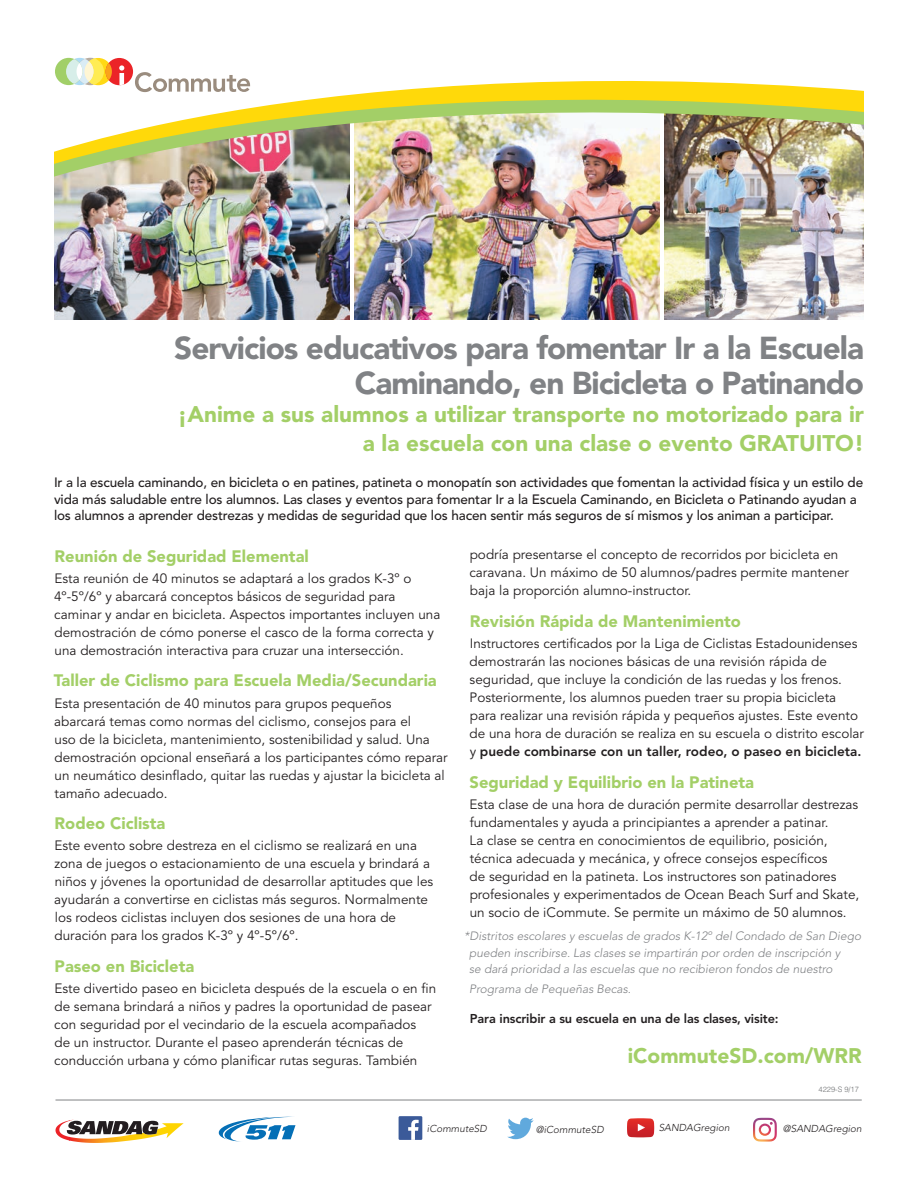
<style>
.page{position:relative;width:918px;height:1188px;background:#fff}
.page>*{position:absolute;margin:0;border:0;box-sizing:border-box;transform-origin:0 0}
.t1{font:900 31.5px/34.5px "Avenir LT Std";letter-spacing:-.03em;color:#808285;text-align:right}
.t2{font:900 22.5px/28.5px "Avenir LT Std";color:#a3cf67;text-align:right}
.t3{font:900 21px "Avenir LT Std";color:#a3cf67}
.t4{font:900 16.5px "Avenir LT Std";color:#a3cf67}
.t5{font:13.5px/18px "Avenir LT Std";color:#231f20}
.t6{font:500 13.5px/16.5px "Avenir LT Std";letter-spacing:-.01em;color:#231f20}
.t7{font:800 12.75px "Avenir LT Std";letter-spacing:-.01em;color:#231f20}
.t8{font:italic 300 12px/16.5px "Avenir LT Std";color:#808285}
.t9{font:italic 300 10.05px "Avenir LT Std";color:#231f20}
.t10{font:300 7.5px "Helvetica LT Std";color:#6d6f71}
.s1{font-weight:800}
</style>
<div class="page">
<img style="left:355px;top:195px;width:305px;height:125px">
<img style="left:54px;top:195px;width:296px;height:125px">
<img style="left:664px;top:195px;width:200px;height:125px">
<img style="left:54px;top:182px;width:810px;height:13px">
<img style="left:54px;top:174px;width:810px;height:8px">
<img style="left:54px;top:57px;width:810px;height:117px">
<div style="left:66px;top:58px;width:27px;height:27px;background:#acdaf5;border-radius:50%"></div>
<svg style="left:82px;top:58px;width:9px;height:27px"></svg>
<div style="left:84px;top:58px;width:28px;height:27px;background:#ffd915;border-radius:50%"></div>
<div style="left:84px;top:58px;width:20px;height:27px;background:#ffec54;border-radius:50%"></div>
<svg style="left:77px;top:59px;width:16px;height:25px"></svg>
<svg style="left:84px;top:61px;width:10px;height:21px"></svg>
<div style="left:106px;top:58px;width:27px;height:27px;background:#eb2428;border-radius:50%"></div>
<svg style="left:119px;top:65px;width:5px;height:20px"></svg>
<div style="left:55px;top:58px;width:27px;height:27px;background:#a1cf68;border-radius:50%"></div>
<div style="left:66px;top:59px;width:16px;height:25px;background:#d7eee9;border-radius:50%"></div>
<div style="left:77px;top:63px;width:5px;height:17px;background:#fff;border-radius:50%"></div>
<svg style="left:135px;top:72px;width:115px;height:20px"></svg>
<div style="left:106px;top:63px;width:6px;height:17px;background:#faa21b;border-radius:50%"></div>
<hr style="left:56px;top:1100px;width:806px;height:1px;background:#808285">
<svg style="left:56px;top:1119px;width:128px;height:24px"></svg>
<svg style="left:218px;top:1117px;width:78px;height:25px"></svg>
<div style="left:399px;top:1116px;width:23px;height:24px;background:#3b5a99"></div>
<svg style="left:408px;top:1120px;width:11px;height:20px"></svg>
<svg style="left:507px;top:1118px;width:27px;height:21px"></svg>
<svg style="left:627px;top:1118px;width:27px;height:19px"></svg>
<img style="left:753px;top:1133px;width:24px;height:9px">
<img style="left:753px;top:1118px;width:24px;height:15px">
<h1 class="t1" style="left:174px;top:331px;width:691px">Servicios educativos para fomentar Ir a la Escuela<br>Caminando, en Bicicleta o Patinando</h1>
<h2 class="t2" style="left:178px;top:400px;width:688px">¡Anime a sus alumnos a utilizar transporte no motorizado para ir a la escuela con una clase o evento GRATUITO!</h2>
<p class="t6" style="left:54px;top:475px;width:811px">Ir a la escuela caminando, en bicicleta o en patines, patineta o monopatín son actividades que fomentan la actividad física y un estilo de vida más saludable entre los alumnos. Las clases y eventos para fomentar Ir a la Escuela Caminando, en Bicicleta o Patinando ayudan a los alumnos a aprender destrezas y medidas de seguridad que los hacen sentir más seguros de sí mismos y los animan a participar.</p>
<p class="t4" style="left:55px;top:546px;width:256px">Reunión de Seguridad Elemental</p>
<p class="t5" style="left:54px;top:570px;width:388px">Esta reunión de 40 minutos se adaptará a los grados K-3º o 4º-5º/6º y abarcará conceptos básicos de seguridad para caminar y andar en bicicleta. Aspectos importantes incluyen una demostración de cómo ponerse el casco de la forma correcta y una demostración interactiva para cruzar una intersección.</p>
<p class="t4" style="left:54px;top:671px;width:385px">Taller de Ciclismo para Escuela Media/Secundaria</p>
<p class="t5" style="left:54px;top:694px;width:395px">Esta presentación de 40 minutos para grupos pequeños<br>abarcará temas como normas del ciclismo, consejos para el<br>uso de la bicicleta, mantenimiento, sostenibilidad y salud. Una demostración opcional enseñará a los participantes cómo reparar un neumático desinflado, quitar las ruedas y ajustar la bicicleta al tamaño adecuado.</p>
<p class="t4" style="left:55px;top:813px;width:112px">Rodeo Ciclista</p>
<p class="t5" style="left:54px;top:837px;width:381px">Este evento sobre destreza en el ciclismo se realizará en una zona de juegos o estacionamiento de una escuela y brindará a niños y jóvenes la oportunidad de desarrollar aptitudes que les ayudarán a convertirse en ciclistas más seguros. Normalmente los rodeos ciclistas incluyen dos sesiones de una hora de duración para los grados K-3º y 4º-5º/6º.</p>
<p class="t4" style="left:55px;top:956px;width:141px">Paseo en Bicicleta</p>
<p class="t5" style="left:54px;top:980px;width:383px">Este divertido paseo en bicicleta después de la escuela o en fin de semana brindará a niños y padres la oportunidad de pasear con seguridad por el vecindario de la escuela acompañados<br>de un instructor. Durante el paseo aprenderán técnicas de conducción urbana y cómo planificar rutas seguras. También</p>
<p class="t5" style="left:469px;top:546px;width:381px">podría presentarse el concepto de recorridos por bicicleta en caravana. Un máximo de 50 alumnos/padres permite mantener baja la proporción alumno-instructor.</p>
<p class="t4" style="left:470px;top:611px;width:273px">Revisión Rápida de Mantenimiento</p>
<p class="t5" style="left:470px;top:635px;width:396px">Instructores certificados por la Liga de Ciclistas Estadounidenses demostrarán las nociones básicas de una revisión rápida de seguridad, que incluye la condición de las ruedas y los frenos.<br>Posteriormente, los alumnos pueden traer su propia bicicleta para realizar una revisión rápida y pequeños ajustes. Este evento de una hora de duración se realiza en su escuela o distrito escolar y <span class="s1">puede combinarse con un taller, rodeo, o paseo en bicicleta.</span></p>
<p class="t4" style="left:470px;top:772px;width:286px">Seguridad y Equilibrio en la Patineta</p>
<p class="t5" style="left:470px;top:796px;width:391px">Esta clase de una hora de duración permite desarrollar destrezas fundamentales y ayuda a principiantes a aprender a patinar.<br>La clase se centra en conocimientos de equilibrio, posición, técnica adecuada y mecánica, y ofrece consejos específicos<br>de seguridad en la patineta. Los instructores son patinadores profesionales y experimentados de Ocean Beach Surf and Skate, un socio de iCommute. Se permite un máximo de 50 alumnos.</p>
<p class="t8" style="left:469px;top:928px;width:393px;text-indent:-5px">*Distritos escolares y escuelas de grados K-12º del Condado de San Diego pueden inscribirse. Las clases se impartirán por orden de inscripción y<br>se dará prioridad a las escuelas que no recibieron fondos de nuestro</p>
<p class="t8" style="left:469px;top:980px;width:163px">Programa de Pequeñas Becas.</p>
<p class="t7" style="left:470px;top:1011px;width:310px">Para inscribir a su escuela en una de las clases, visite:</p>
<h3 class="t3" style="left:628px;top:1043px;width:236px">iCommuteSD.com/WRR</h3>
<p class="t10" style="left:819px;top:1084px;width:42px">4229-S 9/17</p>
<p class="t9" style="left:427px;top:1123px;width:61px">iCommuteSD</p>
<p class="t9" style="left:536px;top:1123px;width:69px">@iCommuteSD</p>
<p class="t9" style="left:659px;top:1121px;width:72px">SANDAGregion</p>
<p class="t9" style="left:783px;top:1123px;width:80px">@SANDAGregion</p>
</div>
